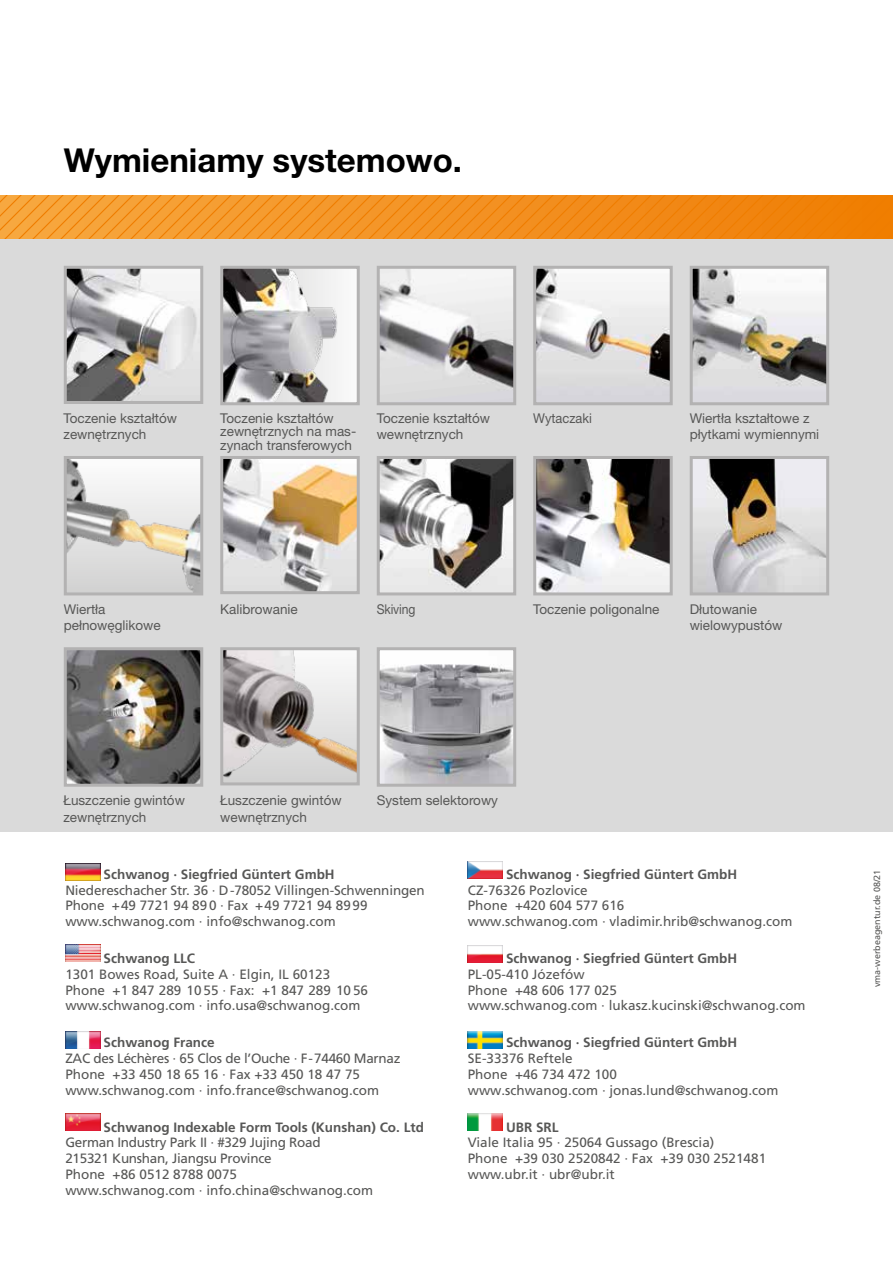
<style>
.page{position:relative;width:893px;height:1263px;background:#fff}
.page>*{position:absolute;margin:0;border:0;box-sizing:border-box;transform-origin:0 0}
.t1{font:700 33px "Helvetica Neue East A";color:#000}
.t2{font:13.5px/15.8px "Frutiger";color:#575756}
.t3{font:13.5px/16.5px "Helvetica Neue East A";color:#575756}
.t4{font:700 13.5px "Frutiger";color:#575756}
.t5{font:13.5px/15.8px "Frutiger";letter-spacing:-.02em;color:#575756}
.t6{font:13.5px "Helvetica Neue East A";color:#575756;scale:.95 1}
.t7{font:13.5px "Helvetica Neue East A";color:#575756;scale:.9 1}
.t8{font:9px "Frutiger";color:#575756}
</style>
<div class="page">
<div style="left:0;top:238px;width:893px;height:593px;background:#dadada"></div>
<img style="left:224px;top:270px;width:132px;height:131px">
<div style="left:220px;top:266px;width:140px;height:139px;border:3px solid #b3b2b2"></div>
<img style="left:381px;top:270px;width:131px;height:118px">
<div style="left:377px;top:266px;width:139px;height:139px;border:3px solid #b3b2b2"></div>
<img style="left:537px;top:270px;width:132px;height:112px">
<div style="left:533px;top:266px;width:140px;height:139px;border:3px solid #b3b2b2"></div>
<img style="left:68px;top:270px;width:131px;height:130px">
<div style="left:64px;top:266px;width:139px;height:138px;border:3px solid #b3b2b2"></div>
<img style="left:694px;top:270px;width:131px;height:117px">
<div style="left:690px;top:266px;width:139px;height:139px;border:3px solid #b3b2b2"></div>
<img style="left:381px;top:460px;width:131px;height:131px">
<div style="left:377px;top:456px;width:139px;height:139px;border:3px solid #b3b2b2"></div>
<img style="left:537px;top:460px;width:132px;height:131px">
<div style="left:533px;top:456px;width:140px;height:139px;border:3px solid #b3b2b2"></div>
<img style="left:694px;top:460px;width:131px;height:131px">
<div style="left:690px;top:456px;width:139px;height:139px;border:3px solid #b3b2b2"></div>
<img style="left:224px;top:460px;width:132px;height:130px">
<div style="left:220px;top:456px;width:140px;height:138px;border:3px solid #b3b2b2"></div>
<img style="left:68px;top:651px;width:131px;height:132px">
<div style="left:64px;top:647px;width:139px;height:140px;border:3px solid #b3b2b2"></div>
<img style="left:381px;top:651px;width:131px;height:132px">
<div style="left:377px;top:647px;width:139px;height:140px;border:3px solid #b3b2b2"></div>
<img style="left:224px;top:651px;width:132px;height:127px">
<div style="left:220px;top:647px;width:140px;height:138px;border:3px solid #b3b2b2"></div>
<img style="left:68px;top:460px;width:131px;height:131px">
<div style="left:64px;top:456px;width:139px;height:139px;border:3px solid #b3b2b2"></div>
<svg style="left:0;top:196px;width:892px;height:42px;background:#f2901f"></svg>
<hr style="left:892px;top:238px;width:1px;height:593px;background:#fff">
<hr style="left:892px;top:196px;width:1px;height:42px;background:#ef7d00">
<img style="left:65px;top:863px;width:35px;height:17px">
<img style="left:65px;top:945px;width:35px;height:17px">
<img style="left:65px;top:1031px;width:35px;height:17px">
<img style="left:65px;top:1114px;width:35px;height:17px">
<img style="left:468px;top:861px;width:35px;height:17px">
<img style="left:468px;top:946px;width:35px;height:17px">
<img style="left:468px;top:1114px;width:35px;height:17px">
<img style="left:468px;top:1031px;width:35px;height:17px">
<h1 class="t1" style="left:64px;top:140px;width:400px">Wymieniamy systemowo.</h1>
<p class="t3" style="left:64px;top:410px;width:115px">Toczenie kształtów zewnętrznych</p>
<p class="t3" style="left:377px;top:410px;width:115px">Toczenie kształtów wewnętrznych</p>
<p class="t3" style="left:220px;top:410px;width:115px">Toczenie kształtów</p>
<p class="t6" style="left:533px;top:410px;width:63px">Wytaczaki</p>
<p class="t3" style="left:220px;top:425px;width:137px;line-height:13.5px">zewnętrznych na mas&shy;zynach transferowych</p>
<p class="t3" style="left:690px;top:410px;width:131px">Wiertła kształtowe z płytkami wymiennymi</p>
<p class="t3" style="left:64px;top:601px;width:98px">Wiertła pełnowęglikowe</p>
<p class="t3" style="left:220px;top:601px;width:79px">Kalibrowanie</p>
<p class="t7" style="left:377px;top:601px;width:44px">Skiving</p>
<p class="t3" style="left:533px;top:601px;width:128px">Toczenie poligonalne</p>
<p class="t3" style="left:690px;top:601px;width:94px">Dłutowanie wielowypustów</p>
<p class="t3" style="left:64px;top:792px;width:123px">Łuszczenie gwintów zewnętrznych</p>
<p class="t3" style="left:220px;top:792px;width:123px">Łuszczenie gwintów</p>
<p class="t3" style="left:377px;top:792px;width:123px">System selektorowy</p>
<p class="t3" style="left:220px;top:809px;width:88px">wewnętrznych</p>
<p class="t4" style="left:104px;top:866px;width:233px">Schwanog · Siegfried Güntert GmbH</p>
<p class="t2" style="left:65px;top:882px;width:361px">Niedereschacher Str. 36 · D-78052 Villingen-Schwenningen<br>Phone +49 7721 94 890 · Fax +49 7721 94 8999 www.schwanog.com · info@schwanog.com</p>
<p class="t4" style="left:104px;top:950px;width:93px">Schwanog LLC</p>
<p class="t2" style="left:65px;top:966px;width:304px">1301 Bowes Road, Suite A · Elgin, IL 60123<br>Phone +1 847 289 10 55 · Fax: +1 847 289 10 56 www.schwanog.com · info.usa@schwanog.com</p>
<p class="t4" style="left:104px;top:1035px;width:113px">Schwanog France</p>
<p class="t2" style="left:65px;top:1050px;width:337px">ZAC des Léchères · 65 Clos de l’Ouche · F-74460 Marnaz<br>Phone +33 450 18 65 16 · Fax +33 450 18 47 75 www.schwanog.com · info.france@schwanog.com</p>
<p class="t4" style="left:104px;top:1119px;width:322px">Schwanog Indexable Form Tools (Kunshan) Co. Ltd</p>
<p class="t5" style="left:65px;top:1135px;width:309px">German Industry Park II · #329 Jujing Road<br>215321 Kunshan, Jiangsu Province<br>Phone +86 0512 8788 0075<br>www.schwanog.com · info.china@schwanog.com</p>
<p class="t4" style="left:506px;top:866px;width:233px">Schwanog · Siegfried Güntert GmbH</p>
<p class="t2" style="left:468px;top:882px;width:326px">CZ-76326 Pozlovice<br>Phone +420 604 577 616<br>www.schwanog.com · vladimir.hrib@schwanog.com</p>
<p class="t4" style="left:506px;top:950px;width:233px">Schwanog · Siegfried Güntert GmbH</p>
<p class="t2" style="left:468px;top:966px;width:339px">PL-05-410 Józefów<br>Phone +48 606 177 025<br>www.schwanog.com · lukasz.kucinski@schwanog.com</p>
<p class="t4" style="left:506px;top:1035px;width:233px">Schwanog · Siegfried Güntert GmbH</p>
<p class="t2" style="left:468px;top:1050px;width:312px">SE-33376 Reftele<br>Phone +46 734 472 100<br>www.schwanog.com · jonas.lund@schwanog.com</p>
<p class="t4" style="left:506px;top:1119px;width:54px">UBR SRL</p>
<p class="t2" style="left:468px;top:1135px;width:300px">Viale Italia 95 · 25064 Gussago (Brescia)<br>Phone +39 030 2520842 · Fax +39 030 2521481 www.ubr.it · ubr@ubr.it</p>
<p class="t8" style="left:872px;top:987px;width:119px;rotate:-90deg">vma-werbeagentur.de 08/21</p>
</div>
